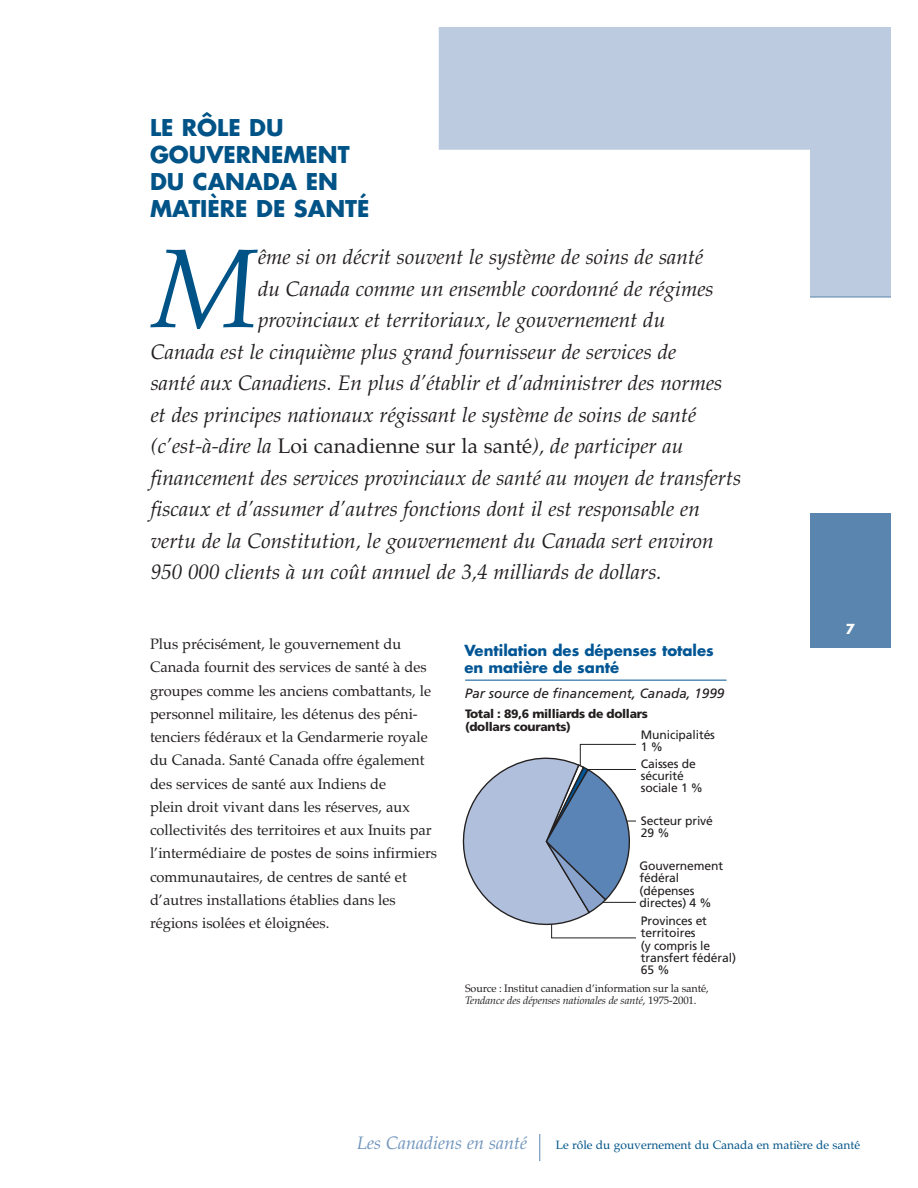
<style>
.page{position:relative;width:918px;height:1188px;background:#fff}
.page>*{position:absolute;margin:0;border:0;box-sizing:border-box;transform-origin:0 0}
.t1{font:italic 111.9px "Palatino";color:#005387}
.t2{font:700 22.5px/27px "Futura";color:#005387}
.t3{font:italic 21px "Palatino";color:#231f1f}
.t4{font:italic 18px "Palatino";color:#6f94bb}
.t5{font:15px/23.2px "Palatino";color:#231f1f}
.t6{font:700 14.85px/17.5px "Futura";color:#005594}
.t7{font:italic 13.5px "Frutiger";color:#231f1f}
.t8{font:700 13.5px "Futura";color:#fff}
.t9{font:12.15px/12.1px "Frutiger";letter-spacing:-.01em;color:#231f1f}
.t10{font:900 12.15px/13.5px "Frutiger";letter-spacing:-.025em;color:#231f1f}
.t11{font:12px "Palatino";color:#005387}
.t12{font:10.8px/12.1px "Palatino";letter-spacing:-.01em;color:#231f1f}
.s1{font-style:normal}
.s2{font-style:italic}
</style>
<div class="page">
<svg style="left:439px;top:27px;width:452px;height:270px;fill:#bccbdf"></svg>
<hr style="left:810px;top:297px;width:81px;height:1px;background:#5985af">
<div style="left:810px;top:513px;width:81px;height:135px;background:#5985af"></div>
<svg style="left:539px;top:1134px;width:1px;height:27px"></svg>
<div style="left:149px;top:244px;width:608px;height:372px;background:#fff"></div>
<svg style="left:463px;top:744px;width:173px;height:194px"></svg>
<hr style="left:465px;top:680px;width:262px;height:1px;background:#005594">
<p class="t2" style="left:150px;top:116px;width:221px">LE RÔLE DU<br>GOUVERNEMENT<br>DU CANADA EN<br>MATIÈRE DE SANTÉ</p>
<h1 class="t1" style="left:153px;top:245px;width:107px">M</h1>
<p class="t3" style="left:258px;top:249px;width:447px">ême si on décrit souvent le système de soins de santé</p>
<p class="t3" style="left:258px;top:280px;width:457px">du Canada comme un ensemble coordonné de régimes</p>
<p class="t3" style="left:258px;top:312px;width:409px">provinciaux et territoriaux, le gouvernement du</p>
<p class="t3" style="left:151px;top:343px;width:527px">Canada est le cinquième plus grand fournisseur de services de</p>
<p class="t3" style="left:151px;top:375px;width:573px">santé aux Canadiens. En plus d’établir et d’administrer des normes</p>
<p class="t3" style="left:151px;top:406px;width:547px">et des principes nationaux régissant le système de soins de santé</p>
<p class="t3" style="left:151px;top:438px;width:534px">(c’est-à-dire la <span class="s1">Loi canadienne sur la santé</span>), de participer au</p>
<p class="t3" style="left:151px;top:469px;width:592px">financement des services provinciaux de santé au moyen de transferts</p>
<p class="t3" style="left:151px;top:501px;width:551px">fiscaux et d’assumer d’autres fonctions dont il est responsable en</p>
<p class="t3" style="left:151px;top:532px;width:565px">vertu de la Constitution, le gouvernement du Canada sert environ</p>
<p class="t3" style="left:151px;top:564px;width:513px">950 000 clients à un coût annuel de 3,4 milliards de dollars.</p>
<p class="t5" style="left:150px;top:634px;width:289px">Plus précisément, le gouvernement du Canada fournit des services de santé à des groupes comme les anciens combattants, le personnel militaire, les détenus des péni&shy;tenciers fédéraux et la Gendarmerie royale du Canada. Santé Canada offre également des services de santé aux Indiens de<br>plein droit vivant dans les réserves, aux collectivités des territoires et aux Inuits par l’intermédiaire de postes de soins infirmiers communautaires, de centres de santé et d’autres installations établies dans les régions isolées et éloignées.</p>
<p class="t6" style="left:464px;top:643px;width:251px">Ventilation des dépenses totales en matière de santé</p>
<p class="t7" style="left:465px;top:687px;width:261px">Par source de financement, Canada, 1999</p>
<p class="t9" style="left:641px;top:729px;width:76px">Municipalités<br>1 %</p>
<p class="t10" style="left:465px;top:707px;width:184px">Total : 89,6 milliards de dollars (dollars courants)</p>
<p class="t9" style="left:641px;top:759px;width:64px">Caisses de sécurité sociale 1 %</p>
<p class="t9" style="left:641px;top:815px;width:74px">Secteur privé<br>29 %</p>
<p class="t9" style="left:640px;top:861px;width:85px">Gouvernement fédéral (dépenses directes) 4 %</p>
<p class="t9" style="left:641px;top:916px;width:97px">Provinces et territoires<br>(y compris le transfert fédéral)<br>65 %</p>
<p class="t12" style="left:465px;top:984px;width:245px">Source : Institut canadien d’information sur la santé,<br><span class="s2">Tendance des dépenses nationales de santé</span>, 1975-2001.</p>
<p class="t8" style="left:846px;top:622px;width:11px">7</p>
<p class="t4" style="left:357px;top:1135px;width:171px">Les Canadiens en santé</p>
<p class="t11" style="left:556px;top:1140px;width:306px">Le rôle du gouvernement du Canada en matière de santé</p>
</div>
